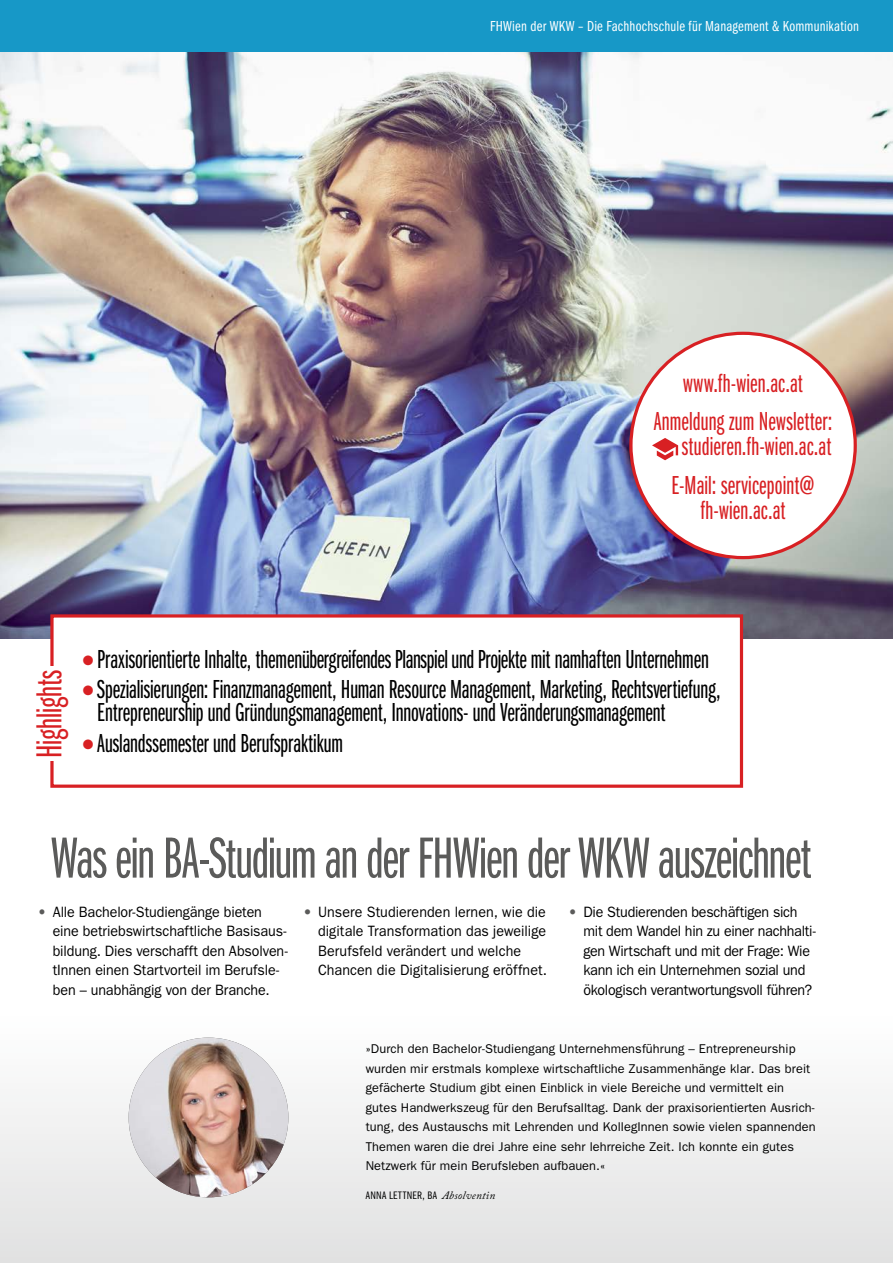
<style>
.page{position:relative;width:893px;height:1263px;background:#fff}
.page>*{position:absolute;margin:0;border:0;box-sizing:border-box;transform-origin:0 0}
.t1{font:60px "Franklin Gothic Book X Cmpr";letter-spacing:-.015em;color:#5b5b5a}
.t2{font:37.5px "Franklin Gothic Book X Cmpr";letter-spacing:-.005em;color:#d82023}
.t3{font:27px/22.5px "Franklin Gothic Book X Cmpr";letter-spacing:-.005em;color:#000}
.Störer{font:27px/25.5px "Franklin Gothic Book X Cmpr";letter-spacing:.005em;color:#d82023;text-align:right}
.t4{font:15px/19.5px "Franklin Gothic";letter-spacing:-.005em;color:#000;scale:.95 1}
.t5{font:15px "Franklin Gothic Book Cmpr";letter-spacing:.015em;color:#fff}
.t6{font:12.75px/19.5px "Franklin Gothic";letter-spacing:.01em;color:#000}
.p_zitat{font:11.25px "Franklin Gothic Book Cmpr";letter-spacing:.04em;color:#000}
.s1{font-family:"Franklin Gothic Book Cmpr"}
.s2{color:#d82023}
.s3{color:#5b5b5a}
.s4{font-family:"Adobe Caslon Pro";font-style:italic}
</style>
<div class="page">
<div style="left:0;top:897px;width:893px;height:366px;background:linear-gradient(to bottom,#fff,#e4e4e4)"></div>
<img style="left:0;top:51px;width:893px;height:588px">
<div style="left:0;top:0;width:893px;height:51px;background:#1798c7"></div>
<div style="left:631px;top:333px;width:224px;height:225px;background:#fff;border-radius:50%"></div>
<svg style="left:652px;top:438px;width:26px;height:22px"></svg>
<img style="left:129px;top:1037px;width:159px;height:160px;border-radius:80px">
<div style="left:50px;top:614px;width:693px;height:174px;background:#fff;border:3px solid #d82023"></div>
<div style="left:37px;top:666px;width:33px;height:95px;background:#fff"></div>
<p class="t5" style="left:490px;top:18px;width:371px">FHWien der WKW – Die Fachhochschule für Management &amp; Kommunikation</p>
<p class="Störer" style="left:683px;top:371px;width:121px">www.fh-wien.ac.at</p>
<p class="Störer" style="left:654px;top:409px;width:180px">Anmeldung zum Newsletter: studieren.fh-wien.ac.at</p>
<p class="Störer" style="left:671px;top:473px;width:145px;text-align:center">E-Mail: servicepoint<span class="s1">@ </span>fh-wien.ac.at</p>
<h2 class="t2" style="left:30px;top:758px;width:90px;rotate:-90deg">Highlights</h2>
<p class="t3" style="left:83px;top:648px;width:627px"><span class="s2">●</span> Praxisorientierte Inhalte, themenübergreifendes Planspiel und Projekte mit namhaften Unternehmen</p>
<p class="t3" style="left:97px;top:679px;width:625px;text-indent:-14px"><span class="s2">●</span> Spezialisierungen: Finanzmanagement, Human Resource Management, Marketing, Rechtsvertiefung,<br>Entrepreneurship und Gründungsmanagement, Innovations- und Veränderungsmanagement</p>
<p class="t3" style="left:83px;top:732px;width:261px"><span class="s2">●</span> Auslandssemester und Berufspraktikum</p>
<h2 class="t1" style="left:51px;top:827px;width:762px">Was ein BA-Studium an der FHWien der WKW auszeichnet</h2>
<p class="t4" style="left:53px;top:901px;width:249px;text-indent:-15px"><span class="s3">•</span> Alle Bachelor-Studiengänge bieten eine betriebswirtschaftliche Basisaus&shy;bildung. Dies verschafft den Absolven&shy;tInnen einen Startvorteil im Berufsle&shy;ben – unabhängig von der Branche.</p>
<p class="t4" style="left:318px;top:901px;width:242px;text-indent:-15px"><span class="s3">•</span> Unsere Studierenden lernen, wie die digitale Transformation das jeweilige Berufsfeld verändert und welche Chancen die Digitalisierung eröffnet.</p>
<p class="t4" style="left:583px;top:901px;width:246px;text-indent:-15px"><span class="s3">•</span> Die Studierenden beschäftigen sich mit dem Wandel hin zu einer nachhalti&shy;gen Wirtschaft und mit der Frage: Wie kann ich ein Unternehmen sozial und ökologisch verantwortungsvoll führen?</p>
<p class="t6" style="left:366px;top:1039px;width:451px">»Durch den Bachelor-Studiengang Unternehmensführung – Entrepreneurship wurden mir erstmals komplexe wirtschaftliche Zusammenhänge klar. Das breit gefächerte Studium gibt einen Einblick in viele Bereiche und vermittelt ein gutes Handwerkszeug für den Berufsalltag. Dank der praxisorientierten Ausrich&shy;tung, des Austauschs mit Lehrenden und KollegInnen sowie vielen spannenden Themen waren die drei Jahre eine sehr lehrreiche Zeit. Ich konnte ein gutes Netzwerk für mein Berufsleben aufbauen.«</p>
<p class="p_zitat" style="left:366px;top:1189px;width:131px">ANNA LETTNER, BA <span class="s4">Absolventin</span></p>
</div>
